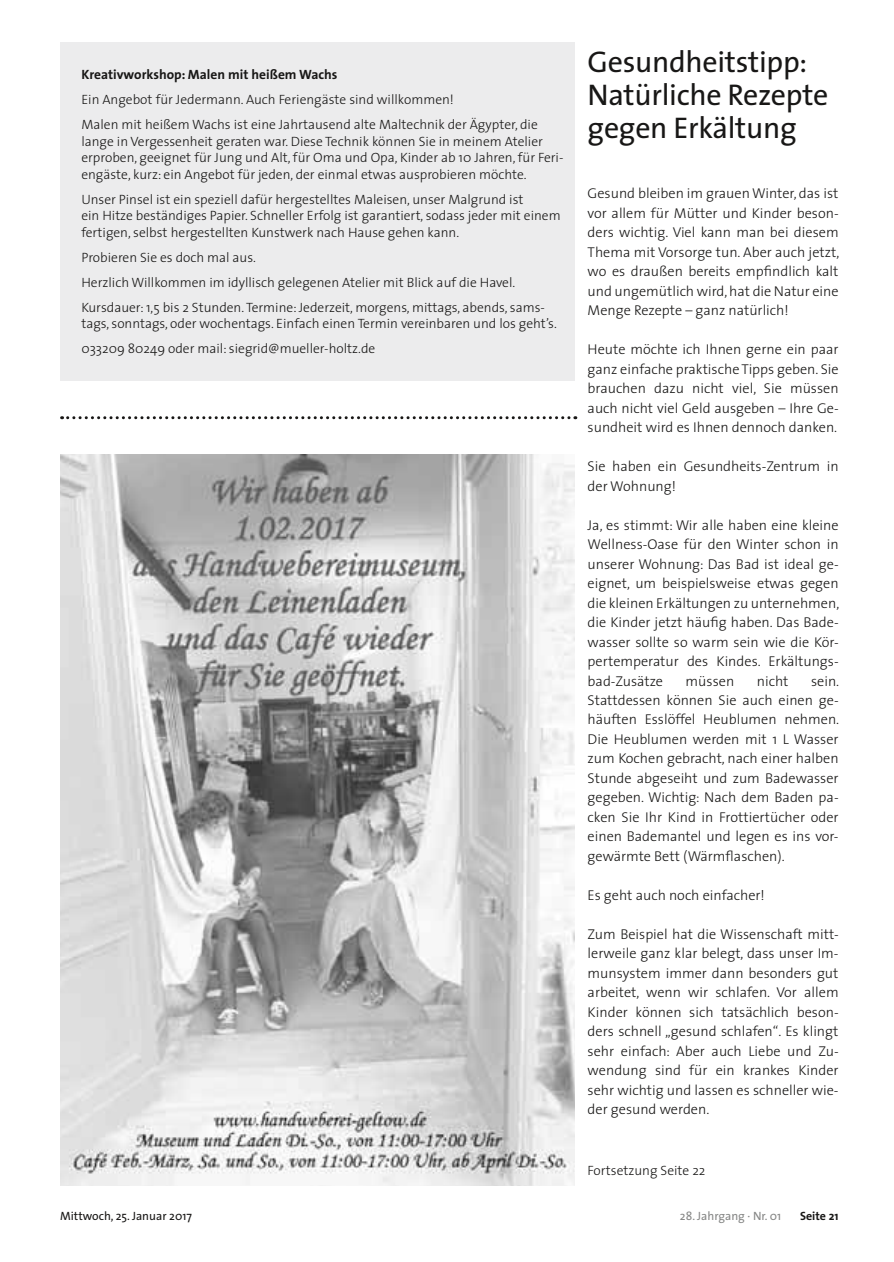
<style>
.page{position:relative;width:894px;height:1262px;background:#fff}
.page>*{position:absolute;margin:0;border:0;box-sizing:border-box;transform-origin:0 0}
.t1{font:30px/33px "The Sans";letter-spacing:-.01em;color:#181716}
.t2{font:300 14.25px/19.5px "The Sans";color:#181716;text-align:justify}
.t3{font:300 13.5px/25px "The Sans";color:#181716}
.t4{font:700 13.5px "The Sans";color:#181716}
.t5{font:12px "The Sans";color:#181716}
.t6{font:12px "The Sans";color:#868786}
.t7{font:700 12px "The Sans";color:#181716}
</style>
<div class="page">
<img style="left:60px;top:454px;width:515px;height:732px">
<svg style="left:62px;top:416px;width:514px;height:3px"></svg>
<div style="left:60px;top:42px;width:515px;height:338px;background:#ececed"></div>
<p class="t4" style="left:81px;top:69px;width:258px">Kreativworkshop: Malen mit heißem Wachs</p>
<p class="t3" style="left:81px;top:88px;width:458px">Ein Angebot für Jedermann. Auch Feriengäste sind willkommen!<br>Malen mit heißem Wachs ist eine Jahrtausend alte Maltechnik der Ägypter, die</p>
<p class="t3" style="left:81px;top:134px;width:483px;line-height:16.5px">lange in Vergessenheit geraten war. Diese Technik können Sie in meinem Atelier erproben, geeignet für Jung und Alt, für Oma und Opa, Kinder ab 10 Jahren, für Feri&shy;engäste, kurz: ein Angebot für jeden, der einmal etwas ausprobieren möchte.</p>
<p class="t3" style="left:81px;top:192px;width:481px;line-height:16.5px">Unser Pinsel ist ein speziell dafür hergestelltes Maleisen, unser Malgrund ist<br>ein Hitze beständiges Papier. Schneller Erfolg ist garantiert, sodass jeder mit einem fertigen, selbst hergestellten Kunstwerk nach Hause gehen kann.</p>
<p class="t3" style="left:81px;top:246px;width:465px">Probieren Sie es doch mal aus.<br>Herzlich Willkommen im idyllisch gelegenen Atelier mit Blick auf die Havel.<br>Kursdauer: 1,5 bis 2 Stunden. Termine: Jederzeit, morgens, mittags, abends, sams-</p>
<p class="t3" style="left:81px;top:312px;width:477px">tags, sonntags, oder wochentags. Einfach einen Termin vereinbaren und los geht’s.<br>033209 80249 oder mail: siegrid@mueller-holtz.de</p>
<h1 class="t1" style="left:587px;top:49px;width:242px">Gesundheitstipp:<br>Natürliche Rezepte gegen Erkältung</h1>
<p class="t2" style="left:587px;top:185px;width:253px">Gesund bleiben im grauen Winter, das ist vor allem für Mütter und Kinder beson&shy;ders wichtig. Viel kann man bei diesem Thema mit Vorsorge tun. Aber auch jetzt, wo es draußen bereits empfindlich kalt und ungemütlich wird, hat die Natur eine Menge Rezepte – ganz natürlich!</p>
<p class="t2" style="left:587px;top:341px;width:252px">Heute möchte ich Ihnen gerne ein paar ganz einfache praktische Tipps geben. Sie brauchen dazu nicht viel, Sie müssen auch nicht viel Geld ausgeben – Ihre Ge&shy;sundheit wird es Ihnen dennoch danken.</p>
<p class="t2" style="left:587px;top:458px;width:252px">Sie haben ein Gesundheits-Zentrum in der Wohnung!</p>
<p class="t2" style="left:587px;top:516px;width:253px">Ja, es stimmt: Wir alle haben eine kleine Wellness-Oase für den Winter schon in unserer Wohnung: Das Bad ist ideal ge&shy;eignet, um beispielsweise etwas gegen die kleinen Erkältungen zu unternehmen, die Kinder jetzt häufig haben. Das Bade&shy;wasser sollte so warm sein wie die Kör&shy;pertemperatur des Kindes. Erkältungs&shy;bad-Zusätze</p>
<p class="t2" style="left:685px;top:672px;width:50px">müssen</p>
<p class="t2" style="left:756px;top:672px;width:33px">nicht</p>
<p class="t2" style="left:587px;top:672px;width:253px;text-indent:223px">sein.<br>Stattdessen können Sie auch einen ge&shy;häuften Esslöffel Heublumen nehmen.<br>Die Heublumen werden mit 1 L Wasser zum Kochen gebracht, nach einer halben Stunde abgeseiht und zum Badewasser gegeben. Wichtig: Nach dem Baden pa&shy;cken Sie Ihr Kind in Frottiertücher oder einen Bademantel und legen es ins vor&shy;gewärmte Bett (Wärmflaschen).</p>
<p class="t2" style="left:587px;top:887px;width:179px">Es geht auch noch einfacher!</p>
<p class="t2" style="left:587px;top:926px;width:252px">Zum Beispiel hat die Wissenschaft mitt&shy;lerweile ganz klar belegt, dass unser Im&shy;munsystem immer dann besonders gut arbeitet, wenn wir schlafen. Vor allem Kinder können sich tatsächlich beson&shy;ders schnell „gesund schlafen“. Es klingt sehr einfach: Aber auch Liebe und Zu&shy;wendung sind für ein krankes Kinder sehr wichtig und lassen es schneller wie&shy;der gesund werden.</p>
<p class="t3" style="left:587px;top:1159px;width:119px">Fortsetzung Seite 22</p>
<p class="t5" style="left:60px;top:1211px;width:133px">Mittwoch, 25. Januar 2017</p>
<p class="t6" style="left:680px;top:1211px;width:103px">28. Jahrgang · Nr. 01</p>
<p class="t7" style="left:800px;top:1211px;width:40px">Seite 21</p>
</div>
